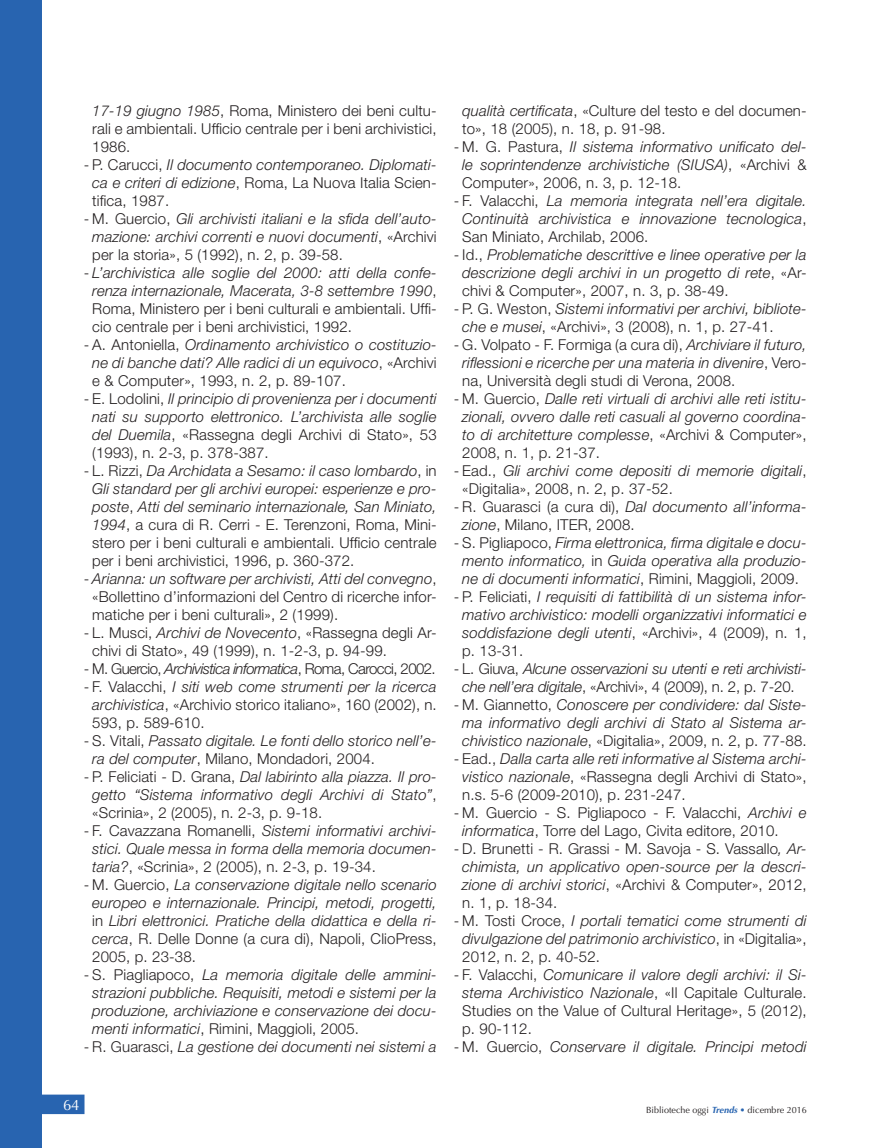
<style>
.page{position:relative;width:892px;height:1148px;background:#fff}
.page>*{position:absolute;margin:0;border:0;box-sizing:border-box;transform-origin:0 0}
.t1{font:italic 300 15px/18px "Helvetica Neue LT Std";letter-spacing:.01em;color:#231f20;text-align:justify}
.t2{font:300 15px/18px "Helvetica Neue LT Std";letter-spacing:.01em;color:#231f20;text-align:justify}
.t3{font:italic 300 15px/18px "Helvetica Neue LT Std";letter-spacing:-.01em;color:#231f20;text-align:center}
.t4{font:300 15px "Helvetica Neue LT Std";letter-spacing:-.04em;color:#231f20}
.t5{font:15px "Optima";color:#fff}
.t6{font:9px "Optima";color:#231f20}
.s1{font-style:italic}
.s2{font-style:normal}
.s3{font-weight:700;font-style:italic;color:#2864b0}
.s4{color:#2864b0}
</style>
<div class="page">
<svg style="left:42px;top:1094px;width:42px;height:20px"></svg>
<div style="left:0;top:0;width:42px;height:1148px;background:#2864b0"></div>
<p class="t2" style="left:92px;top:101px;width:346px"><span class="s1">17-19 giugno 1985</span>, Roma, Ministero dei beni cultu&shy;rali e ambientali. Ufficio centrale per i beni archivistici, 1986.</p>
<p class="t1" style="left:92px;top:155px;width:346px;text-indent:-9px"><span class="s2">- P. Carucci,</span> Il documento contemporaneo. Diplomati&shy;ca e criteri di edizione<span class="s2">, Roma, La Nuova Italia Scien&shy;tifica, 1987.</span></p>
<p class="t1" style="left:92px;top:209px;width:346px;text-indent:-9px"><span class="s2">- M. Guercio,</span> Gli archivisti italiani e la sfida dell’auto&shy;mazione: archivi correnti e nuovi documenti<span class="s2">, «Archivi per la storia», 5 (1992), n. 2, p. 39-58.</span></p>
<p class="t1" style="left:92px;top:263px;width:346px;text-indent:-9px"><span class="s2">-</span> L’archivistica alle soglie del 2000: atti della confe&shy;renza internazionale, Macerata, 3-8 settembre 1990<span class="s2">, Roma, Ministero per i beni culturali e ambientali. Uffi&shy;cio centrale per i beni archivistici, 1992.</span></p>
<p class="t1" style="left:92px;top:335px;width:346px;text-indent:-9px"><span class="s2">- A. Antoniella,</span> Ordinamento archivistico o costituzio&shy;ne di banche dati? Alle radici di un equivoco<span class="s2">, «Archivi e &amp; Computer», 1993, n. 2, p. 89-107.</span></p>
<p class="t1" style="left:92px;top:389px;width:346px;text-indent:-9px"><span class="s2">- E. Lodolini,</span> Il principio di provenienza per i documenti nati su supporto elettronico. L’archivista alle soglie del Duemila<span class="s2">, «Rassegna degli Archivi di Stato», 53 (1993), n. 2-3, p. 378-387.</span></p>
<p class="t2" style="left:92px;top:461px;width:346px;text-indent:-9px">- L. Rizzi, <span class="s1">Da Archidata a Sesamo: il caso lombardo</span>, in <span class="s1">Gli standard per gli archivi europei: esperienze e pro&shy;poste</span>, <span class="s1">Atti del seminario internazionale, San Miniato, 1994</span>, a cura di R. Cerri - E. Terenzoni, Roma, Mini&shy;stero per i beni culturali e ambientali. Ufficio centrale per i beni archivistici, 1996, p. 360-372.</p>
<p class="t2" style="left:92px;top:569px;width:346px;text-indent:-9px">- <span class="s1">Arianna: un software per archivisti, Atti del convegno</span>, «Bollettino d’informazioni del Centro di ricerche infor&shy;matiche per i beni culturali», 2 (1999).</p>
<p class="t2" style="left:92px;top:623px;width:346px;text-indent:-9px">- L. Musci, <span class="s1">Archivi de Novecento</span>, «Rassegna degli Ar&shy;chivi di Stato», 49 (1999), n. 1-2-3, p. 94-99.</p>
<p class="t4" style="left:84px;top:659px;width:353px">- M. Guercio, <span class="s1">Archivistica informatica</span>, Roma, Carocci, 2002.</p>
<p class="t2" style="left:92px;top:677px;width:346px;text-indent:-9px">- F. Valacchi, <span class="s1">I siti web come strumenti per la ricerca archivistica</span>, «Archivio storico italiano», 160 (2002), n.<br>593, p. 589-610.</p>
<p class="t1" style="left:92px;top:731px;width:346px;text-indent:-9px"><span class="s2">- S. Vitali,</span> Passato digitale. Le fonti dello storico nell’e&shy;ra del computer<span class="s2">, Milano, Mondadori, 2004.</span></p>
<p class="t1" style="left:92px;top:767px;width:346px;text-indent:-9px"><span class="s2">- P. Feliciati - D. Grana,</span> Dal labirinto alla piazza. Il pro&shy;getto “Sistema informativo degli Archivi di Stato”<span class="s2">, «Scrinia», 2 (2005), n. 2-3, p. 9-18.</span></p>
<p class="t1" style="left:92px;top:821px;width:346px;text-indent:-9px"><span class="s2">- F. Cavazzana Romanelli,</span> Sistemi informativi archivi&shy;stici. Quale messa in forma della memoria documen&shy;taria?<span class="s2">, «Scrinia», 2 (2005), n. 2-3, p. 19-34.</span></p>
<p class="t1" style="left:92px;top:875px;width:346px;text-indent:-9px"><span class="s2">- M. Guercio,</span> La conservazione digitale nello scenario europeo e internazionale. Principi, metodi, progetti, <span class="s2">in</span> Libri elettronici. Pratiche della didattica e della ri&shy;cerca<span class="s2">, R. Delle Donne (a cura di), Napoli, ClioPress, 2005, p. 23-38.</span></p>
<p class="t1" style="left:92px;top:965px;width:346px;text-indent:-9px"><span class="s2">- S. Piagliapoco,</span> La memoria digitale delle ammini&shy;strazioni pubbliche. Requisiti, metodi e sistemi per la produzione, archiviazione e conservazione dei docu&shy;menti informatici<span class="s2">, Rimini, Maggioli, 2005.</span></p>
<p class="t1" style="left:84px;top:1037px;width:354px"><span class="s2">- R. Guarasci,</span> La gestione dei documenti nei sistemi a</p>
<p class="t2" style="left:462px;top:101px;width:346px"><span class="s1">qualità certificata</span>, «Culture del testo e del documen&shy;to», 18 (2005), n. 18, p. 91-98.</p>
<p class="t1" style="left:462px;top:137px;width:346px;text-indent:-9px"><span class="s2">- M. G. Pastura,</span> Il sistema informativo unificato del&shy;le soprintendenze archivistiche (SIUSA)<span class="s2">, «Archivi &amp; Computer», 2006, n. 3, p. 12-18.</span></p>
<p class="t1" style="left:462px;top:191px;width:346px;text-indent:-9px"><span class="s2">- F. Valacchi,</span> La memoria integrata nell’era digitale.<br>Continuità archivistica e innovazione tecnologica<span class="s2">, San Miniato, Archilab, 2006.</span></p>
<p class="t1" style="left:462px;top:245px;width:346px;text-indent:-9px"><span class="s2">- Id.,</span> Problematiche descrittive e linee operative per la descrizione degli archivi in un progetto di rete<span class="s2">, «Ar&shy;chivi &amp; Computer», 2007, n. 3, p. 38-49.</span></p>
<p class="t1" style="left:462px;top:299px;width:346px;text-indent:-9px"><span class="s2">- P. G. Weston,</span> Sistemi informativi per archivi, bibliote&shy;che e musei<span class="s2">, «Archivi», 3 (2008), n. 1, p. 27-41.</span></p>
<p class="t2" style="left:462px;top:335px;width:346px;text-indent:-9px">- G. Volpato - F. Formiga (a cura di), <span class="s1">Archiviare il futuro, riflessioni e ricerche per una materia in divenire</span>, Vero&shy;na, Università degli studi di Verona, 2008.</p>
<p class="t1" style="left:462px;top:389px;width:346px;text-indent:-9px"><span class="s2">- M. Guercio,</span> Dalle reti virtuali di archivi alle reti istitu&shy;zionali, ovvero dalle reti casuali al governo coordina&shy;to di architetture complesse<span class="s2">, «Archivi &amp; Computer», 2008, n. 1, p. 21-37.</span></p>
<p class="t1" style="left:462px;top:461px;width:346px;text-indent:-9px"><span class="s2">- Ead.,</span> Gli archivi come depositi di memorie digitali<span class="s2">, «Digitalia», 2008, n. 2, p. 37-52.</span></p>
<p class="t2" style="left:462px;top:497px;width:346px;text-indent:-9px">- R. Guarasci (a cura di), <span class="s1">Dal documento all’informa&shy;zione</span>, Milano, ITER, 2008.</p>
<p class="t1" style="left:454px;top:533px;width:354px;text-align:center"><span class="s2">- S. Pigliapoco,</span> Firma elettronica, firma digitale e docu&shy;mento informatico, <span class="s2">in</span> Guida operativa alla produzio&shy;ne di documenti informatici<span class="s2">, Rimini, Maggioli, 2009.</span></p>
<p class="t1" style="left:462px;top:587px;width:346px;text-indent:-9px"><span class="s2">- P. Feliciati,</span> I requisiti di fattibilità di un sistema infor&shy;mativo archivistico: modelli organizzativi informatici e soddisfazione degli utenti<span class="s2">, «Archivi», 4 (2009), n. 1, p. 13-31.</span></p>
<p class="t3" style="left:454px;top:659px;width:354px"><span class="s2">- L. Giuva,</span> Alcune osservazioni su utenti e reti archivisti&shy;che nell’era digitale<span class="s2">, «Archivi», 4 (2009), n. 2, p. 7-20.</span></p>
<p class="t1" style="left:454px;top:695px;width:354px;text-align:center"><span class="s2">- M. Giannetto,</span> Conoscere per condividere: dal Siste&shy;ma informativo degli archivi di Stato al Sistema ar&shy;chivistico nazionale<span class="s2">, «Digitalia», 2009, n. 2, p. 77-88.</span></p>
<p class="t2" style="left:462px;top:749px;width:346px;text-indent:-9px">- Ead., <span class="s1">Dalla carta alle reti informative al Sistema archi&shy;vistico nazionale</span>, «Rassegna degli Archivi di Stato», n.s. 5-6 (2009-2010), p. 231-247.</p>
<p class="t2" style="left:462px;top:803px;width:346px;text-indent:-9px">- M. Guercio - S. Pigliapoco - F. Valacchi, <span class="s1">Archivi e informatica</span>, Torre del Lago, Civita editore, 2010.</p>
<p class="t2" style="left:462px;top:839px;width:346px;text-indent:-9px">- D. Brunetti - R. Grassi - M. Savoja - S. Vassallo<span class="s1">, Ar&shy;chimista, un applicativo open-source per la descri&shy;zione di archivi storici</span>, «Archivi &amp; Computer», 2012, n. 1, p. 18-34.</p>
<p class="t1" style="left:462px;top:911px;width:346px;text-indent:-9px"><span class="s2">- M. Tosti Croce,</span> I portali tematici come strumenti di divulgazione del patrimonio archivistico<span class="s2">, in «Digitalia», 2012, n. 2, p. 40-52.</span></p>
<p class="t2" style="left:462px;top:965px;width:346px;text-indent:-9px">- F. Valacchi, <span class="s1">Comunicare il valore degli archivi: il Si&shy;stema Archivistico Nazionale</span>, «Il Capitale Culturale.<br>Studies on the Value of Cultural Heritage», 5 (2012), p. 90-112.</p>
<p class="t1" style="left:454px;top:1037px;width:354px"><span class="s2">- M. Guercio,</span> Conservare il digitale. Principi metodi</p>
<p class="t5" style="left:63px;top:1096px;width:18px">64</p>
<p class="t6" style="left:646px;top:1105px;width:162px">Biblioteche oggi <span class="s3">Trends</span> <span class="s4">•</span> dicembre 2016</p>
</div>
